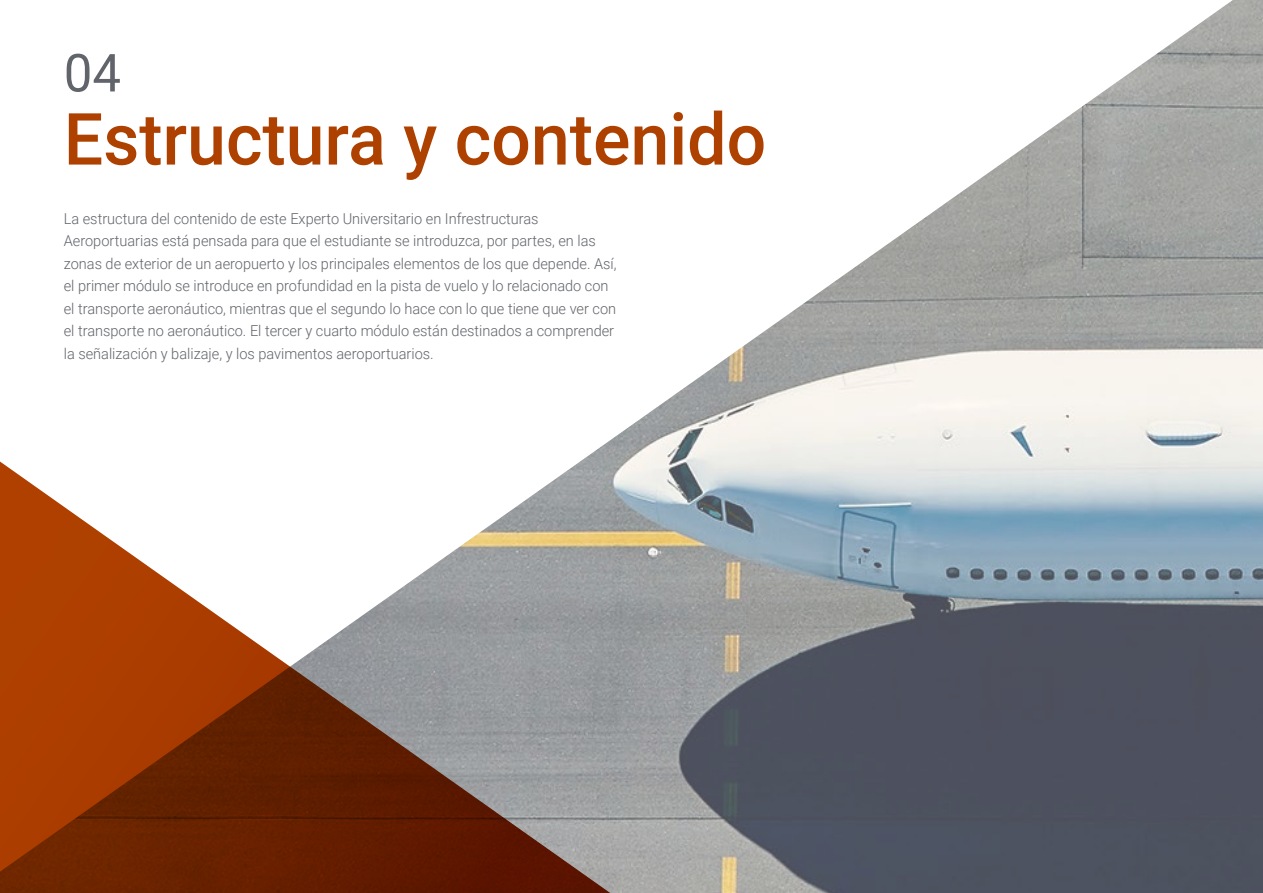
<style>
.page{position:relative;width:1263px;height:893px;background:#fff}
.page>*{position:absolute;margin:0;border:0;box-sizing:border-box;transform-origin:0 0}
.t1{font:500 72px "Roboto";color:#ae4000}
.t2{font:52.5px "Roboto";color:#61646a}
.t3{font:300 15px/22.5px "Roboto";color:#61646a}
</style>
<div class="page">
<img style="left:602px;top:0;width:661px;height:893px">
<svg style="left:0;top:446px;width:640px;height:447px"></svg>
<h2 class="t2" style="left:64px;top:36px;width:59px">04</h2>
<h1 class="t1" style="left:64px;top:89px;width:704px">Estructura y contenido</h1>
<p class="t3" style="left:64px;top:207px;width:554px">La estructura del contenido de este Experto Universitario en Infrestructuras Aeroportuarias está pensada para que el estudiante se introduzca, por partes, en las zonas de exterior de un aeropuerto y los principales elementos de los que depende. Así, el primer módulo se introduce en profundidad en la pista de vuelo y lo relacionado con el transporte aeronáutico, mientras que el segundo lo hace con lo que tiene que ver con el transporte no aeronáutico. El tercer y cuarto módulo están destinados a comprender la señalización y balizaje, y los pavimentos aeroportuarios.</p>
</div>
